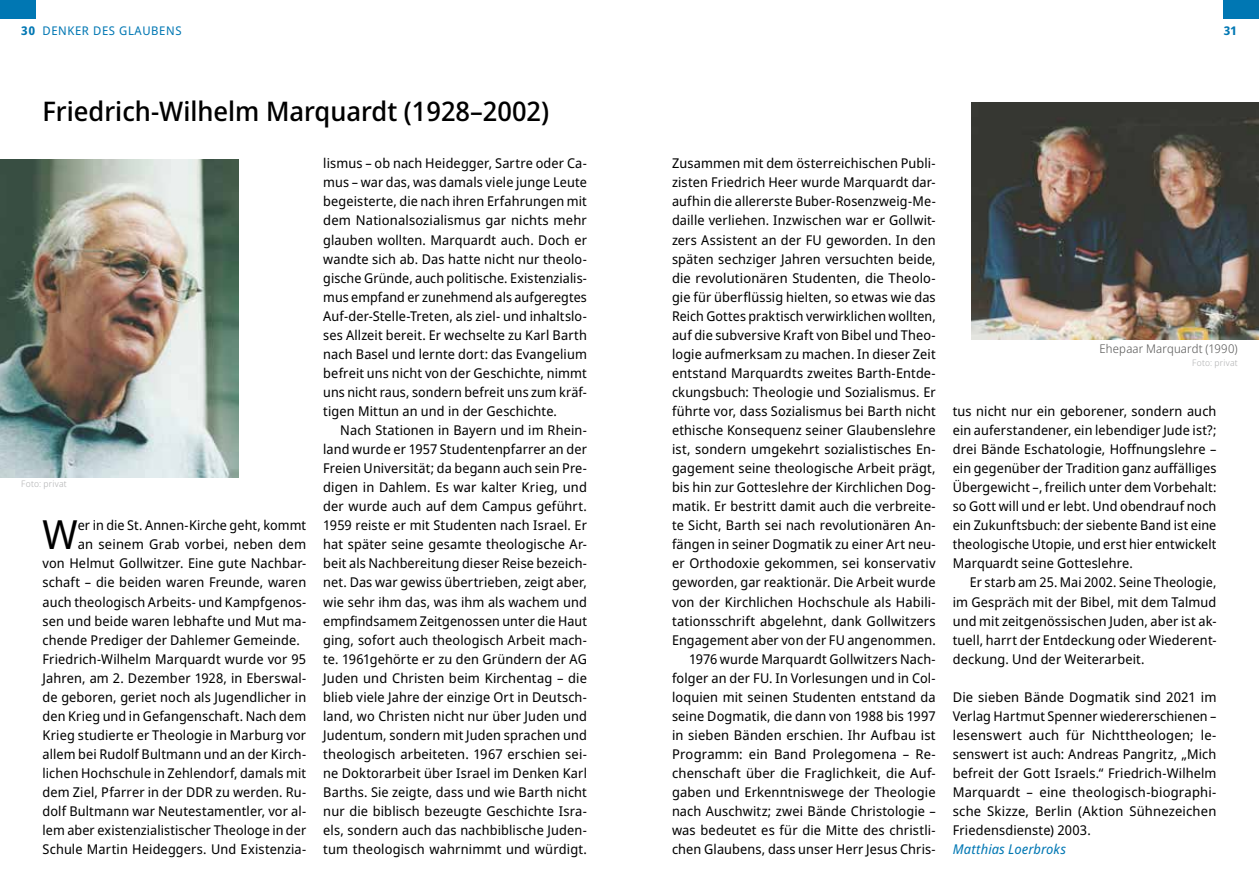
<style>
.page{position:relative;width:1259px;height:893px;background:#fff}
.page>*{position:absolute;margin:0;border:0;box-sizing:border-box;transform-origin:0 0}
.t1{font:40.2px "Noto Sans Display";color:#000}
.t2{font:500 27px "Noto Sans Display";color:#000}
.t3{font:13.5px/19px "Noto Sans Display";letter-spacing:.01em;color:#000;text-align:justify}
.t4{font:italic 13.5px "Noto Sans Display";letter-spacing:.01em;color:#0077b3}
.t5{font:300 12px "Noto Sans Display";letter-spacing:.015em;color:#565655}
.t6{font:12px "Noto Sans Display";letter-spacing:.05em;color:#0077b3}
.t7{font:700 12px "Noto Sans Display";color:#0077b3}
.t8{font:300 9px "Noto Sans Display";letter-spacing:.03em;color:#b1b2b3}
</style>
<div class="page">
<div style="left:0;top:0;width:35px;height:19px;background:#0077b3"></div>
<div style="left:1223px;top:0;width:36px;height:19px;background:#0077b3"></div>
<img style="left:972px;top:102px;width:287px;height:237px">
<img style="left:0;top:159px;width:238px;height:319px">
<p class="t7" style="left:21px;top:22px;width:16px">30</p>
<p class="t7" style="left:1223px;top:22px;width:15px">31</p>
<p class="t6" style="left:43px;top:22px;width:141px">DENKER DES GLAUBENS</p>
<h2 class="t2" style="left:43px;top:92px;width:508px">Friedrich-Wilhelm Marquardt (1928–2002)</h2>
<p class="t8" style="left:21px;top:478px;width:47px">Foto: privat</p>
<h1 class="t1" style="left:43px;top:506px;width:37px">W</h1>
<p class="t3" style="left:78px;top:516px;width:230px">er in die St. Annen-Kirche geht, kommt</p>
<p class="t3" style="left:78px;top:535px;width:230px">an seinem Grab vorbei, neben dem</p>
<p class="t3" style="left:43px;top:554px;width:265px">von Helmut Gollwitzer. Eine gute Nachbar-</p>
<p class="t3" style="left:43px;top:573px;width:265px">schaft – die beiden waren Freunde, waren</p>
<p class="t3" style="left:43px;top:592px;width:265px">auch theologisch Arbeits- und Kampfgenos-</p>
<p class="t3" style="left:43px;top:611px;width:265px">sen und beide waren lebhafte und Mut ma-</p>
<p class="t3" style="left:43px;top:630px;width:259px">chende Prediger der Dahlemer Gemeinde.</p>
<p class="t3" style="left:43px;top:649px;width:265px">Friedrich-Wilhelm Marquardt wurde vor 95</p>
<p class="t3" style="left:43px;top:669px;width:265px">Jahren, am 2. Dezember 1928, in Eberswal-</p>
<p class="t3" style="left:43px;top:688px;width:265px">de geboren, geriet noch als Jugendlicher in</p>
<p class="t3" style="left:43px;top:707px;width:265px">den Krieg und in Gefangenschaft. Nach dem</p>
<p class="t3" style="left:43px;top:726px;width:265px">Krieg studierte er Theologie in Marburg vor</p>
<p class="t3" style="left:43px;top:745px;width:265px">allem bei Rudolf Bultmann und an der Kirch-</p>
<p class="t3" style="left:43px;top:764px;width:265px">lichen Hochschule in Zehlendorf, damals mit</p>
<p class="t3" style="left:43px;top:783px;width:265px">dem Ziel, Pfarrer in der DDR zu werden. Ru-</p>
<p class="t3" style="left:43px;top:802px;width:265px">dolf Bultmann war Neutestamentler, vor al-</p>
<p class="t3" style="left:43px;top:821px;width:265px">lem aber existenzialistischer Theologe in der</p>
<p class="t3" style="left:43px;top:840px;width:265px">Schule Martin Heideggers. Und Existenzia-</p>
<p class="t3" style="left:323px;top:154px;width:265px">lismus – ob nach Heidegger, Sartre oder Ca&shy;mus – war das, was damals viele junge Leute begeisterte, die nach ihren Erfahrungen mit dem Nationalsozialismus gar nichts mehr glauben wollten. Marquardt auch. Doch er wandte sich ab. Das hatte nicht nur theolo&shy;gische Gründe, auch politische. Existenzialis&shy;mus empfand er zunehmend als aufgeregtes Auf-der-Stelle-Treten, als ziel- und inhaltslo&shy;ses Allzeit bereit. Er wechselte zu Karl Barth nach Basel und lernte dort: das Evangelium befreit uns nicht von der Geschichte, nimmt uns nicht raus, sondern befreit uns zum kräf&shy;tigen Mittun an und in der Geschichte.</p>
<p class="t3" style="left:323px;top:421px;width:265px;text-indent:17px">Nach Stationen in Bayern und im Rhein&shy;land wurde er 1957 Studentenpfarrer an der Freien Universität; da begann auch sein Pre&shy;digen in Dahlem. Es war kalter Krieg, und der wurde auch auf dem Campus geführt.<br>1959 reiste er mit Studenten nach Israel. Er hat später seine gesamte theologische Ar&shy;beit als Nachbereitung dieser Reise bezeich&shy;net. Das war gewiss übertrieben, zeigt aber, wie sehr ihm das, was ihm als wachem und empfindsamem Zeitgenossen unter die Haut ging, sofort auch theologisch Arbeit mach&shy;te. 1961gehörte er zu den Gründern der AG Juden und Christen beim Kirchentag – die blieb viele Jahre der einzige Ort in Deutsch&shy;land, wo Christen nicht nur über Juden und Judentum, sondern mit Juden sprachen und theologisch arbeiteten. 1967 erschien sei&shy;ne Doktorarbeit über Israel im Denken Karl Barths. Sie zeigte, dass und wie Barth nicht nur die biblisch bezeugte Geschichte Isra&shy;els, sondern auch das nachbiblische Juden&shy;tum theologisch wahrnimmt und würdigt.</p>
<p class="t3" style="left:672px;top:154px;width:265px;text-align:right">Zusammen mit dem österreichischen Publi&shy;zisten Friedrich Heer wurde Marquardt dar&shy;aufhin die allererste Buber-Rosenzweig-Me&shy;daille verliehen. Inzwischen war er Gollwit&shy;zers Assistent an der FU geworden. In den späten sechziger Jahren versuchten beide, die revolutionären Studenten, die Theolo&shy;gie für überflüssig hielten, so etwas wie das Reich Gottes praktisch verwirklichen wollten, auf die subversive Kraft von Bibel und Theo&shy;logie aufmerksam zu machen. In dieser Zeit entstand Marquardts zweites Barth-Entde&shy;ckungsbuch: Theologie und Sozialismus. Er führte vor, dass Sozialismus bei Barth nicht ethische Konsequenz seiner Glaubenslehre ist, sondern umgekehrt sozialistisches En&shy;gagement seine theologische Arbeit prägt, bis hin zur Gotteslehre der Kirchlichen Dog&shy;matik. Er bestritt damit auch die verbreite&shy;te Sicht, Barth sei nach revolutionären An&shy;fängen in seiner Dogmatik zu einer Art neu&shy;er Orthodoxie gekommen, sei konservativ geworden, gar reaktionär. Die Arbeit wurde von der Kirchlichen Hochschule als Habili&shy;tationsschrift abgelehnt, dank Gollwitzers Engagement aber von der FU angenommen.<br>1976 wurde Marquardt Gollwitzers Nach&shy;folger an der FU. In Vorlesungen und in Col&shy;loquien mit seinen Studenten entstand da seine Dogmatik, die dann von 1988 bis 1997 in sieben Bänden erschien. Ihr Aufbau ist Programm: ein Band Prolegomena – Re&shy;chenschaft über die Fraglichkeit, die Auf&shy;gaben und Erkenntniswege der Theologie nach Auschwitz; zwei Bände Christologie – was bedeutet es für die Mitte des christli&shy;chen Glaubens, dass unser Herr Jesus Chris-</p>
<p class="t5" style="left:1099px;top:340px;width:140px">Ehepaar Marquardt (1990)</p>
<p class="t8" style="left:1192px;top:356px;width:47px">Foto: privat</p>
<p class="t3" style="left:952px;top:402px;width:265px">tus nicht nur ein geborener, sondern auch ein auferstandener, ein lebendiger Jude ist?; drei Bände Eschatologie, Hoffnungslehre – ein gegenüber der Tradition ganz auffälliges Übergewicht –, freilich unter dem Vorbehalt: so Gott will und er lebt. Und obendrauf noch ein Zukunftsbuch: der siebente Band ist eine theologische Utopie, und erst hier entwickelt Marquardt seine Gotteslehre.</p>
<p class="t3" style="left:952px;top:573px;width:265px;text-indent:17px">Er starb am 25. Mai 2002. Seine Theologie, im Gespräch mit der Bibel, mit dem Talmud und mit zeitgenössischen Juden, aber ist ak&shy;tuell, harrt der Entdeckung oder Wiederent&shy;deckung. Und der Weiterarbeit.</p>
<p class="t3" style="left:952px;top:688px;width:265px">Die sieben Bände Dogmatik sind 2021 im Verlag Hartmut Spenner wiedererschienen – lesenswert auch für Nichttheologen; le&shy;senswert ist auch: Andreas Pangritz, „Mich befreit der Gott Israels.“ Friedrich-Wilhelm Marquardt – eine theologisch-biographi&shy;sche Skizze, Berlin (Aktion Sühnezeichen Friedensdienste) 2003.</p>
<p class="t4" style="left:952px;top:839px;width:115px">Matthias Loerbroks</p>
</div>
